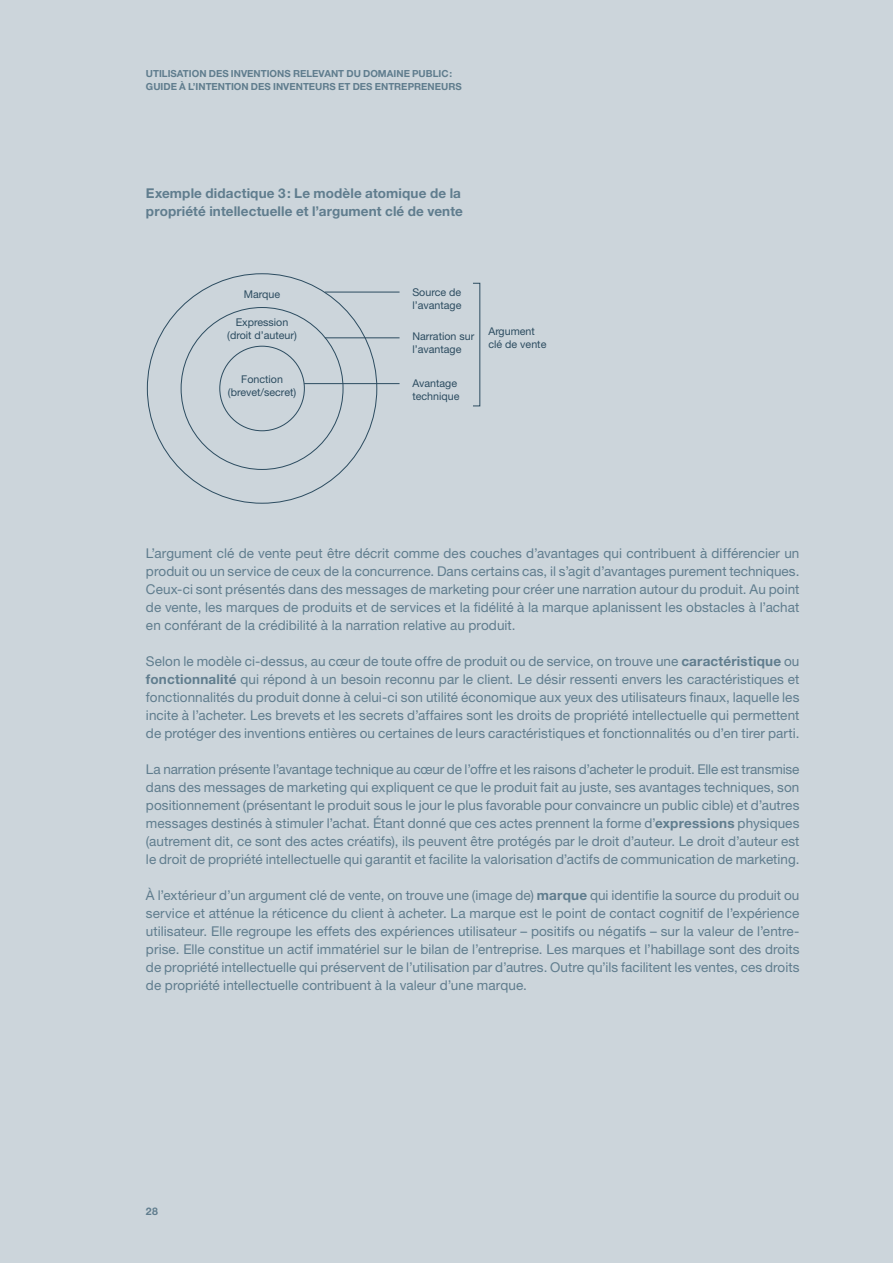
<style>
.page{position:relative;width:893px;height:1263px;background:#ccd5db}
.page>*{position:absolute;margin:0;border:0;box-sizing:border-box;transform-origin:0 0}
.courant{font:13.5px/18px "Helvetica Neue LT Std";letter-spacing:.005em;color:#607d8e;text-align:justify}
.BOX_titre{font:700 13.5px/18px "Helvetica Neue LT Std";letter-spacing:.01em;color:#607d8e}
.t1{font:10.65px/12.8px "Helvetica Neue LT Std";color:#2c4c60}
.t2{font:700 10.5px "Helvetica Neue LT Std";color:#607d8e}
.t3{font:700 9.75px/13.5px "Helvetica Neue LT Std";color:#607d8e}
.s1{font-weight:700}
</style>
<div class="page">
<hr style="left:325px;top:292px;width:75px;height:1px;background:#2c4c60">
<hr style="left:325px;top:337px;width:75px;height:1px;background:#2c4c60">
<hr style="left:304px;top:383px;width:96px;height:1px;background:#2c4c60">
<div style="left:472px;top:283px;width:8px;height:123px;border:1px solid #2c4c60"></div>
<p class="t3" style="left:146px;top:66px;width:317px">UTILISATION DES INVENTIONS RELEVANT DU DOMAINE PUBLIC:<br>GUIDE À L’INTENTION DES INVENTEURS ET DES ENTREPRENEURS</p>
<p class="BOX_titre" style="left:146px;top:184px;width:318px">Exemple didactique 3: Le modèle atomique de la propriété intellectuelle et l’argument clé de vente</p>
<p class="t1" style="left:412px;top:286px;width:51px">Source de l’avantage</p>
<p class="t1" style="left:412px;top:330px;width:63px">Narration sur l’avantage</p>
<p class="t1" style="left:412px;top:377px;width:49px">Avantage technique</p>
<p class="t1" style="left:244px;top:288px;width:38px">Marque</p>
<p class="t1" style="left:227px;top:316px;width:71px;text-align:center">Expression (droit d’auteur)</p>
<p class="t1" style="left:488px;top:325px;width:59px">Argument clé de vente</p>
<p class="t1" style="left:228px;top:372px;width:70px;text-align:center">Fonction (brevet/secret)</p>
<p class="courant" style="left:146px;top:544px;width:655px">L’argument clé de vente peut être décrit comme des couches d’avantages qui contribuent à différencier un produit ou un service de ceux de la concurrence. Dans certains cas, il s’agit d’avantages purement techniques.<br>Ceux-ci sont présentés dans des messages de marketing pour créer une narration autour du produit. Au point de vente, les marques de produits et de services et la fidélité à la marque aplanissent les obstacles à l’achat en conférant de la crédibilité à la narration relative au produit.</p>
<p class="courant" style="left:146px;top:652px;width:655px">Selon le modèle ci-dessus, au cœur de toute offre de produit ou de service, on trouve une <span class="s1">caractéristique</span> ou <span class="s1">fonctionnalité</span> qui répond à un besoin reconnu par le client. Le désir ressenti envers les caractéristiques et fonctionnalités du produit donne à celui-ci son utilité économique aux yeux des utilisateurs finaux, laquelle les incite à l’acheter. Les brevets et les secrets d’affaires sont les droits de propriété intellectuelle qui permettent de protéger des inventions entières ou certaines de leurs caractéristiques et fonctionnalités ou d’en tirer parti.</p>
<p class="courant" style="left:146px;top:760px;width:655px">La narration présente l’avantage technique au cœur de l’offre et les raisons d’acheter le produit. Elle est transmise dans des messages de marketing qui expliquent ce que le produit fait au juste, ses avantages techniques, son positionnement (présentant le produit sous le jour le plus favorable pour convaincre un public cible) et d’autres messages destinés à stimuler l’achat. Étant donné que ces actes prennent la forme d’<span class="s1">expressions</span> physiques (autrement dit, ce sont des actes créatifs), ils peuvent être protégés par le droit d’auteur. Le droit d’auteur est le droit de propriété intellectuelle qui garantit et facilite la valorisation d’actifs de communication de marketing.</p>
<p class="courant" style="left:146px;top:886px;width:655px">À l’extérieur d’un argument clé de vente, on trouve une (image de) <span class="s1">marque</span> qui identifie la source du produit ou service et atténue la réticence du client à acheter. La marque est le point de contact cognitif de l’expérience utilisateur. Elle regroupe les effets des expériences utilisateur – positifs ou négatifs – sur la valeur de l’entre&shy;prise. Elle constitue un actif immatériel sur le bilan de l’entreprise. Les marques et l’habillage sont des droits de propriété intellectuelle qui préservent de l’utilisation par d’autres. Outre qu’ils facilitent les ventes, ces droits de propriété intellectuelle contribuent à la valeur d’une marque.</p>
<p class="t2" style="left:146px;top:1205px;width:14px">28</p>
</div>
